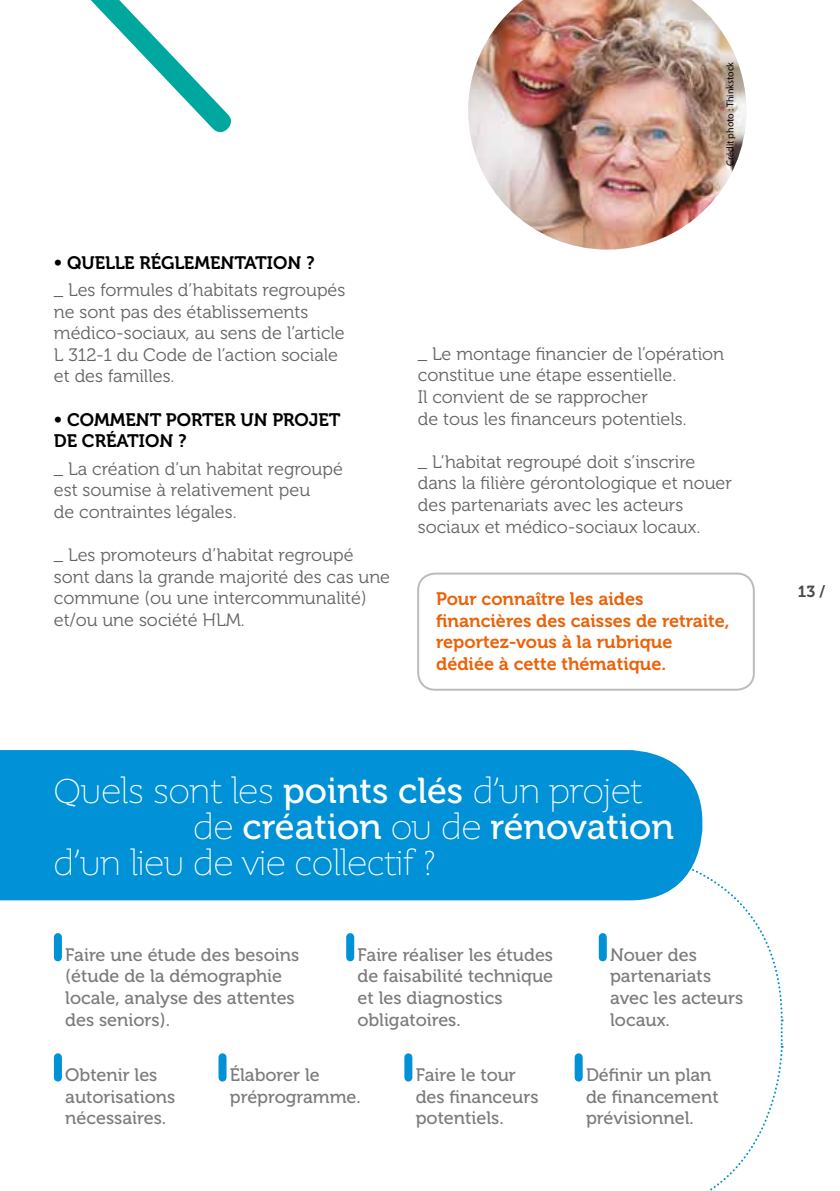
<style>
.page{position:relative;width:840px;height:1191px;background:#fff}
.page>*{position:absolute;margin:0;border:0;box-sizing:border-box;transform-origin:0 0}
.t1{font:36px "Supra Thin Demiserif";color:#fff}
.t2{font:36px "Museo 500";color:#fff}
.t3{font:18px/21.6px "Museo 300";color:#646363}
.t4{font:18px/21.6px "Museo 500";color:#7c7b7b}
.t5{font:18px/21.6px "Museo 700";color:#eb6209}
.t6{font:18px/21.6px "Museo 700";color:#000}
.t7{font:16px "Museo 700";color:#4a4a49}
.t8{font:10px "Myriad Pro";color:#000}
.s1{font-family:"Museo 500"}
.s2{font-family:"Supra Thin Demiserif"}
</style>
<div class="page">
<svg style="left:0;top:874px;width:783px;height:317px"></svg>
<div style="left:0;top:750px;width:702px;height:150px;background:#0091d7"></div>
<div style="left:54px;top:937px;width:8px;height:20px;background:#0091d7"></div>
<div style="left:54px;top:1057px;width:8px;height:20px;background:#0091d7"></div>
<div style="left:218px;top:1057px;width:8px;height:20px;background:#0091d7"></div>
<div style="left:404px;top:1057px;width:8px;height:20px;background:#0091d7"></div>
<div style="left:574px;top:1057px;width:8px;height:20px;background:#0091d7"></div>
<div style="left:346px;top:937px;width:8px;height:20px;background:#0091d7"></div>
<div style="left:598px;top:937px;width:8px;height:20px;background:#0091d7"></div>
<img style="left:468px;top:0;width:278px;height:249px">
<svg style="left:90px;top:0;width:141px;height:133px"></svg>
<div style="left:417px;top:572px;width:337px;height:118px;border:2px solid #bcbcbc;border-radius:17px"></div>
<p class="t8" style="left:723px;top:166px;width:105px;rotate:-90deg">Crédit photo : Thinkstock</p>
<p class="t6" style="left:54px;top:252px;width:262px">• Quelle réglementation ?</p>
<p class="t3" style="left:54px;top:279px;width:293px">_ Les formules d’habitats regroupés ne sont pas des établissements médico-sociaux, au sens de l’article<br>L 312-1 du Code de l’action sociale et des familles.</p>
<p class="t6" style="left:54px;top:409px;width:288px">• Comment porter un projet de création ?</p>
<p class="t3" style="left:54px;top:458px;width:290px">_ La création d’un habitat regroupé est soumise à relativement peu<br>de contraintes légales.</p>
<p class="t3" style="left:54px;top:544px;width:337px">_ Les promoteurs d’habitat regroupé sont dans la grande majorité des cas une commune (ou une intercommunalité) et/ou une société HLM.</p>
<p class="t3" style="left:417px;top:343px;width:307px">_ Le montage financier de l’opération constitue une étape essentielle.<br>Il convient de se rapprocher<br>de tous les financeurs potentiels.</p>
<p class="t3" style="left:417px;top:451px;width:315px">_ L’habitat regroupé doit s’inscrire dans la filière gérontologique et nouer des partenariats avec les acteurs sociaux et médico-sociaux locaux.</p>
<p class="t5" style="left:436px;top:588px;width:295px">Pour connaître les aides financières des caisses de retraite, reportez-vous à la rubrique dédiée à cette thématique.</p>
<h1 class="t1" style="left:54px;top:769px;width:589px">Quels sont les <span class="s1">points clés</span> d’un projet</h1>
<h1 class="t2" style="left:193px;top:806px;width:482px"><span class="s2">de</span> création <span class="s2">ou de</span> rénovation</h1>
<h1 class="t1" style="left:54px;top:841px;width:382px">d’un lieu de vie collectif ?</h1>
<p class="t4" style="left:65px;top:944px;width:235px">Faire une étude des besoins (étude de la démographie locale, analyse des attentes des seniors).</p>
<p class="t4" style="left:357px;top:944px;width:197px">Faire réaliser les études de faisabilité technique et les diagnostics obligatoires.</p>
<p class="t4" style="left:609px;top:944px;width:134px">Nouer des partenariats avec les acteurs locaux.</p>
<p class="t4" style="left:65px;top:1064px;width:111px">Obtenir les autorisations nécessaires.</p>
<p class="t4" style="left:230px;top:1064px;width:132px">Élaborer le préprogramme.</p>
<p class="t4" style="left:415px;top:1064px;width:124px">Faire le tour des financeurs potentiels.</p>
<p class="t4" style="left:585px;top:1064px;width:134px">Définir un plan de financement prévisionnel.</p>
<p class="t7" style="left:797px;top:582px;width:29px">13 /</p>
</div>
